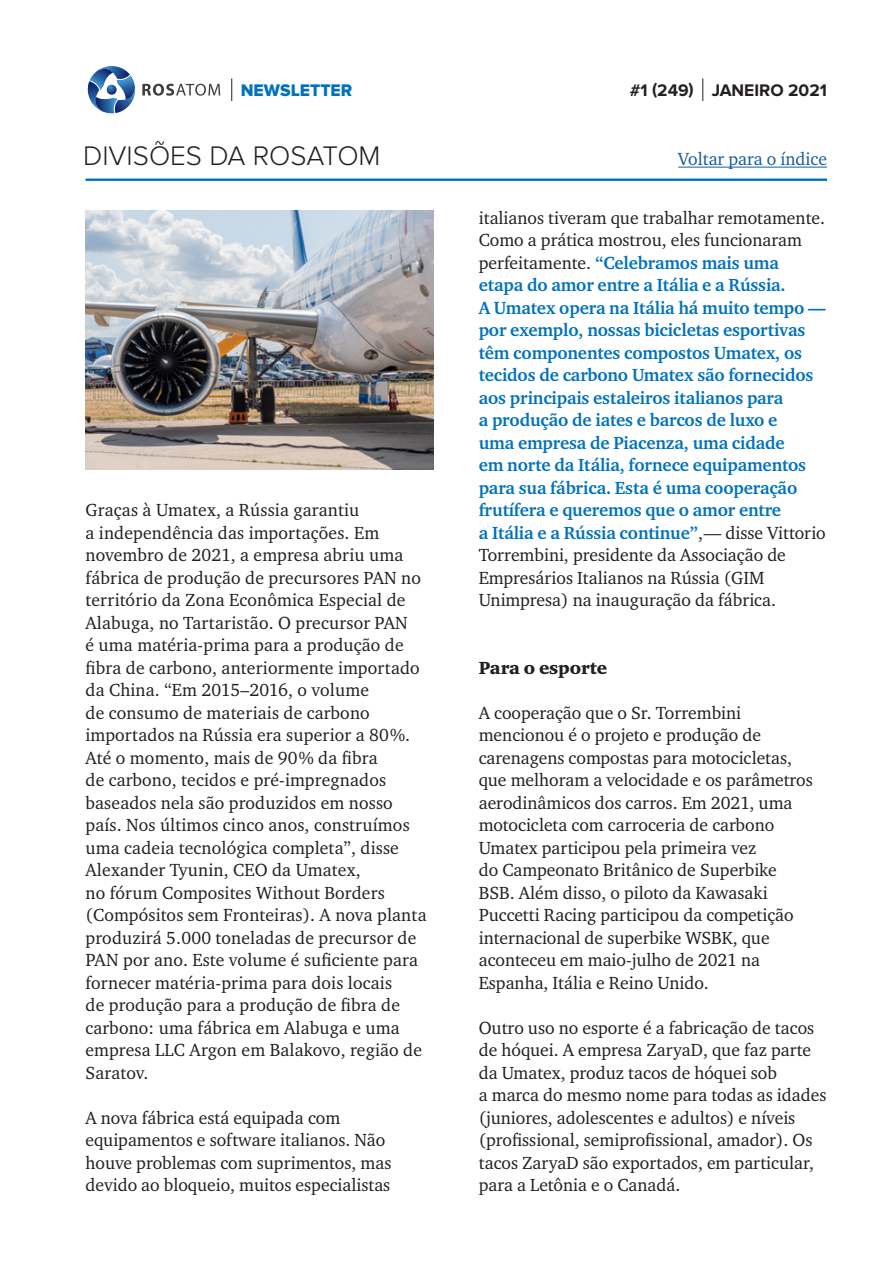
<style>
.page{position:relative;width:893px;height:1263px;background:#fff}
.page>*{position:absolute;margin:0;border:0;box-sizing:border-box;transform-origin:0 0}
.t1{font:300 27.9px "Proxima Nova";color:#231f20}
.main_text{font:18px/22.5px "Charter ITC";color:#231f20}
.main_text-2{font:700 18px/22.5px "Charter ITC";letter-spacing:-.01em;color:#0072bc}
.t2{font:18px "Charter ITC";color:#175d9e}
.subtitle{font:18px "Charter Black ITC";letter-spacing:-.01em;color:#231f20}
.t3{font:700 17.4px "Proxima Nova";color:#231f20}
.t4{font:17.4px "Proxima Nova Extrabld";color:#0072bc}
.s1{font-weight:400;color:#231f20}
</style>
<div class="page">
<hr style="left:86px;top:179px;width:741px;height:2px;background:#0072bc">
<svg style="left:87px;top:66px;width:49px;height:48px"></svg>
<svg style="left:142px;top:84px;width:78px;height:12px"></svg>
<svg style="left:231px;top:78px;width:1px;height:23px"></svg>
<hr style="left:678px;top:167px;width:149px;height:1px;background:#175d9e">
<svg style="left:702px;top:78px;width:1px;height:23px"></svg>
<img style="left:86px;top:210px;width:348px;height:260px">
<p class="t4" style="left:241px;top:80px;width:113px">NEWSLETTER</p>
<h1 class="t1" style="left:83px;top:140px;width:299px">DIVISÕES DA ROSATOM</h1>
<p class="main_text" style="left:86px;top:499px;width:343px">Graças à Umatex, a Rússia garantiu<br>a independência das importações. Em novembro de 2021, a empresa abriu uma fábrica de produção de precursores PAN no território da Zona Econômica Especial de Alabuga, no Tartaristão. O precursor PAN<br>é uma matéria-prima para a produção de fibra de carbono, anteriormente importado da China. “Em 2015–2016, o volume<br>de consumo de materiais de carbono importados na Rússia era superior a 80%.<br>Até o momento, mais de 90% da fibra<br>de carbono, tecidos e pré-impregnados baseados nela são produzidos em nosso país. Nos últimos cinco anos, construímos uma cadeia tecnológica completa”, disse Alexander Tyunin, CEO da Umatex,<br>no fórum Composites Without Borders (Compósitos sem Fronteiras). A nova planta produzirá 5.000 toneladas de precursor de PAN por ano. Este volume é suficiente para fornecer matéria-prima para dois locais<br>de produção para a produção de fibra de carbono: uma fábrica em Alabuga e uma empresa LLC Argon em Balakovo, região de Saratov.</p>
<p class="main_text" style="left:86px;top:1106px;width:307px">A nova fábrica está equipada com equipamentos e software italianos. Não houve problemas com suprimentos, mas devido ao bloqueio, muitos especialistas</p>
<p class="t3" style="left:630px;top:80px;width:199px">#1 (249) JANEIRO 2021</p>
<p class="t2" style="left:678px;top:148px;width:150px">Voltar para o índice</p>
<p class="main_text-2" style="left:479px;top:206px;width:349px"><span class="s1">italianos tiveram que trabalhar remotamente.<br>Como a prática mostrou, eles funcionaram perfeitamente.</span> “Celebramos mais uma etapa do amor entre a Itália e a Rússia.<br>A Umatex opera na Itália há muito tempo — por exemplo, nossas bicicletas esportivas têm componentes compostos Umatex, os tecidos de carbono Umatex são fornecidos aos principais estaleiros italianos para<br>a produção de iates e barcos de luxo e<br>uma empresa de Piacenza, uma cidade<br>em norte da Itália, fornece equipamentos para sua fábrica. Esta é uma cooperação frutífera e queremos que o amor entre<br>a Itália e a Rússia continue”<span class="s1">,— disse Vittorio Torrembini, presidente da Associação de Empresários Italianos na Rússia (GIM Unimpresa) na inauguração da fábrica.</span></p>
<p class="subtitle" style="left:479px;top:656px;width:130px">Para o esporte</p>
<p class="main_text" style="left:479px;top:701px;width:336px">A cooperação que o Sr. Torrembini mencionou é o projeto e produção de carenagens compostas para motocicletas, que melhoram a velocidade e os parâmetros aerodinâmicos dos carros. Em 2021, uma motocicleta com carroceria de carbono Umatex participou pela primeira vez<br>do Campeonato Britânico de Superbike BSB. Além disso, o piloto da Kawasaki Puccetti Racing participou da competição internacional de superbike WSBK, que aconteceu em maio-julho de 2021 na Espanha, Itália e Reino Unido.</p>
<p class="main_text" style="left:479px;top:1016px;width:349px">Outro uso no esporte é a fabricação de tacos de hóquei. A empresa ZaryaD, que faz parte da Umatex, produz tacos de hóquei sob<br>a marca do mesmo nome para todas as idades (juniores, adolescentes e adultos) e níveis (profissional, semiprofissional, amador). Os tacos ZaryaD são exportados, em particular, para a Letônia e o Canadá.</p>
</div>
